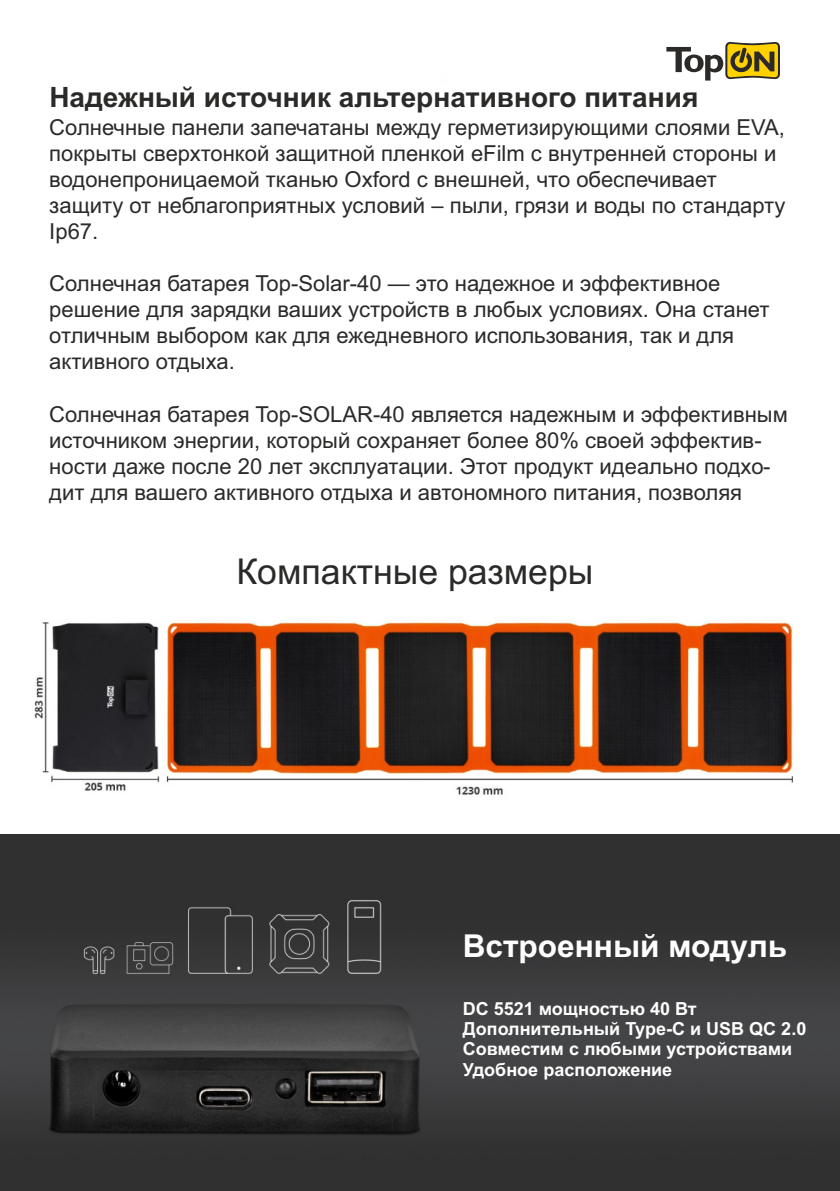
<style>
.page{position:relative;width:840px;height:1191px;background:#fff}
.page>*{position:absolute;margin:0;border:0;box-sizing:border-box;transform-origin:0 0}
.t1{font:35.6px "Arial";color:#2b2a29}
.t2{font:700 31.6px "Arial";color:#fefefe}
.t3{font:700 28px "Arial";color:#2b2a29}
.t4{font:22px/26px "Arial";color:#2b2a29}
.t5{font:700 18px/20.2px "Arial";color:#fefefe}
</style>
<div class="page">
<img style="left:0;top:834px;width:839px;height:357px">
<svg style="left:666px;top:42px;width:113px;height:39px"></svg>
<img style="left:34px;top:622px;width:759px;height:173px">
<p class="t3" style="left:49px;top:87px;width:650px">Надежный источник альтернативного питания</p>
<p class="t4" style="left:49px;top:116px;width:737px">Cолнечные панели запечатаны между герметизирующими слоями EVA, покрыты сверхтонкой защитной пленкой eFilm с внутренней стороны и водонепроницаемой тканью Oxford с внешней, что обеспечивает защиту от неблагоприятных условий – пыли, грязи и воды по стандарту Ip67.</p>
<p class="t4" style="left:49px;top:272px;width:721px">Солнечная батарея Top-Solar-40 — это надежное и эффективное решение для зарядки ваших устройств в любых условиях. Она станет отличным выбором как для ежедневного использования, так и для активного отдыха.</p>
<p class="t4" style="left:49px;top:403px;width:739px">Солнечная батарея Top-SOLAR-40 является надежным и эффективным источником энергии, который сохраняет более 80% своей эффектив&shy;ности даже после 20 лет эксплуатации. Этот продукт идеально подхо&shy;дит для вашего активного отдыха и автономного питания, позволяя</p>
<h1 class="t1" style="left:236px;top:557px;width:358px">Компактные размеры</h1>
<h2 class="t2" style="left:462px;top:934px;width:326px">Встроенный модуль</h2>
<p class="t5" style="left:462px;top:1000px;width:345px">DC 5521 мощностью 40 Вт<br>Дополнительный Type-C и USB QC 2.0<br>Совместим с любыми устройствами<br>Удобное расположение</p>
</div>
